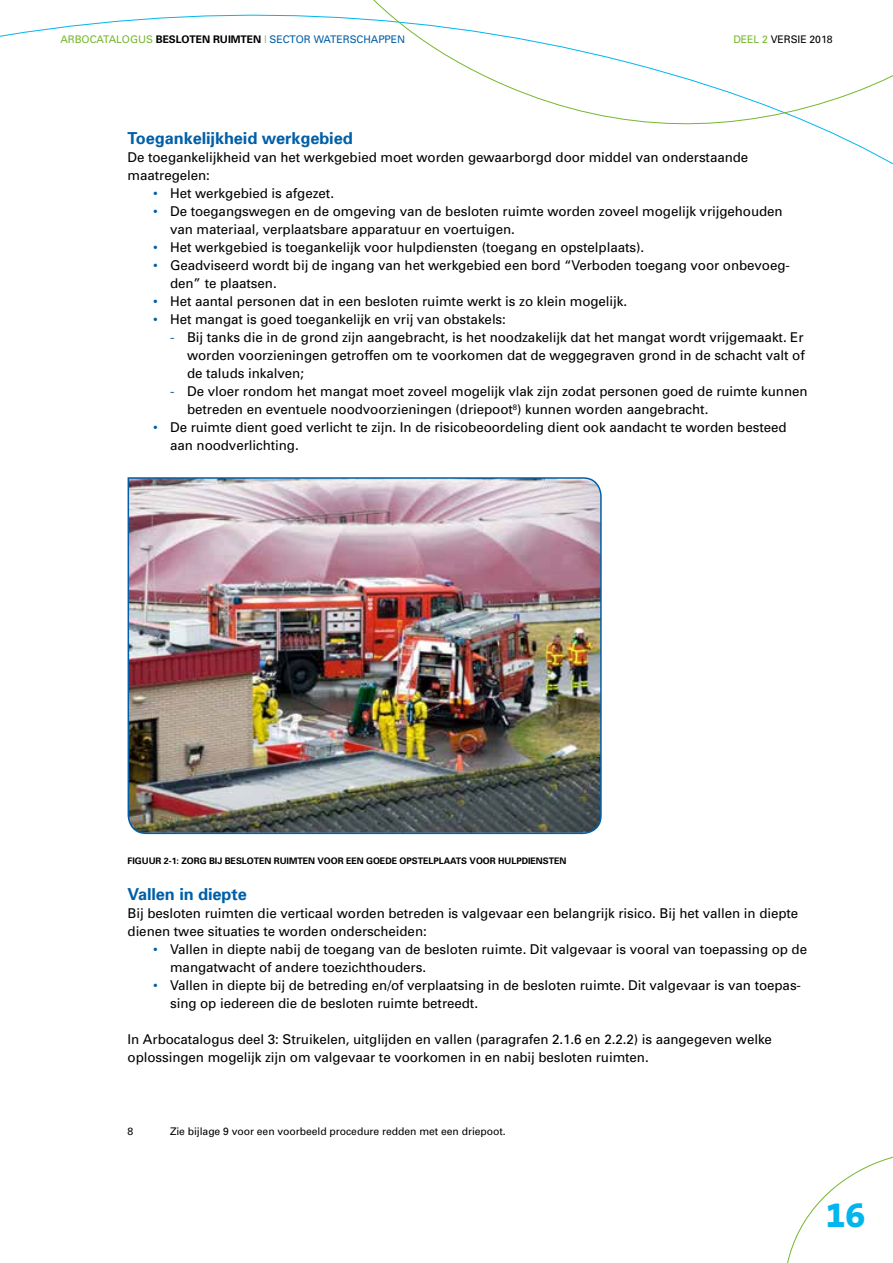
<style>
.page{position:relative;width:893px;height:1263px;background:#fff}
.page>*{position:absolute;margin:0;border:0;box-sizing:border-box;transform-origin:0 0}
.t1{font:800 36px "The Sans B W8";color:#00b6ed}
.t2{font:700 16.5px "Univers";letter-spacing:-.005em;color:#005fa8}
.t3{font:13.5px/18px "Univers";letter-spacing:-.005em;color:#000}
.t4{font:10.5px "Univers";letter-spacing:-.005em;color:#000}
.t5{font:10.5px "Univers";letter-spacing:-.005em;color:#005fa8}
.t6{font:700 9px "Univers";letter-spacing:-.005em;color:#000}
.s1{color:#76b72d}
.s2{font-weight:700;color:#000}
.s3{color:#005fa8}
</style>
<div class="page">
<svg style="left:787px;top:1156px;width:106px;height:107px"></svg>
<svg style="left:0;top:14px;width:893px;height:151px"></svg>
<svg style="left:329px;top:0;width:564px;height:136px"></svg>
<img style="left:127px;top:477px;width:475px;height:358px">
<p class="t5" style="left:60px;top:33px;width:346px"><span class="s1">ARBOCATALOGUS</span> <span class="s2">BESLOTEN RUIMTEN</span> <span class="s1">|</span> SECTOR WATERSCHAPPEN</p>
<p class="t4" style="left:733px;top:33px;width:101px"><span class="s1">DEEL 2</span> VERSIE 2018</p>
<p class="t2" style="left:128px;top:128px;width:227px">Toegankelijkheid werkgebied</p>
<p class="t3" style="left:128px;top:148px;width:622px">De toegankelijkheid van het werkgebied moet worden gewaarborgd door middel van onderstaande maatregelen:</p>
<p class="t3" style="left:153px;top:184px;width:182px"><span class="s3">•</span> Het werkgebied is afgezet.</p>
<p class="t3" style="left:170px;top:202px;width:614px;text-indent:-17px"><span class="s3">•</span> De toegangswegen en de omgeving van de besloten ruimte worden zoveel mogelijk vrijgehouden van materiaal, verplaatsbare apparatuur en voertuigen.</p>
<p class="t3" style="left:153px;top:238px;width:493px"><span class="s3">•</span> Het werkgebied is toegankelijk voor hulpdiensten (toegang en opstelplaats).</p>
<p class="t3" style="left:170px;top:256px;width:621px;text-indent:-17px"><span class="s3">•</span> Geadviseerd wordt bij de ingang van het werkgebied een bord “Verboden toegang voor onbevoeg&shy;den” te plaatsen.</p>
<p class="t3" style="left:153px;top:292px;width:476px"><span class="s3">•</span> Het aantal personen dat in een besloten ruimte werkt is zo klein mogelijk.</p>
<p class="t3" style="left:153px;top:310px;width:354px"><span class="s3">•</span> Het mangat is goed toegankelijk en vrij van obstakels:</p>
<p class="t3" style="left:187px;top:328px;width:619px;text-align:justify;text-indent:-17px"><span class="s3">-</span> Bij tanks die in de grond zijn aangebracht, is het noodzakelijk dat het mangat wordt vrijgemaakt. Er worden voorzieningen getroffen om te voorkomen dat de weggegraven grond in de schacht valt of de taluds inkalven;</p>
<p class="t3" style="left:187px;top:382px;width:622px;text-indent:-17px"><span class="s3">-</span> De vloer rondom het mangat moet zoveel mogelijk vlak zijn zodat personen goed de ruimte kunnen betreden en eventuele noodvoorzieningen (driepoot<sup>8</sup>) kunnen worden aangebracht.</p>
<p class="t3" style="left:170px;top:418px;width:618px;text-indent:-17px"><span class="s3">•</span> De ruimte dient goed verlicht te zijn. In de risicobeoordeling dient ook aandacht te worden besteed aan noodverlichting.</p>
<p class="t6" style="left:128px;top:855px;width:440px">FIGUUR 2-1: ZORG BIJ BESLOTEN RUIMTEN VOOR EEN GOEDE OPSTELPLAATS VOOR HULPDIENSTEN</p>
<p class="t2" style="left:128px;top:884px;width:121px">Vallen in diepte</p>
<p class="t3" style="left:128px;top:904px;width:672px">Bij besloten ruimten die verticaal worden betreden is valgevaar een belangrijk risico. Bij het vallen in diepte dienen twee situaties te worden onderscheiden:</p>
<p class="t3" style="left:170px;top:940px;width:638px;text-indent:-17px"><span class="s3">•</span> Vallen in diepte nabij de toegang van de besloten ruimte. Dit valgevaar is vooral van toepassing op de mangatwacht of andere toezichthouders.</p>
<p class="t3" style="left:170px;top:976px;width:632px;text-indent:-17px"><span class="s3">•</span> Vallen in diepte bij de betreding en/of verplaatsing in de besloten ruimte. Dit valgevaar is van toepas&shy;sing op iedereen die de besloten ruimte betreedt.</p>
<p class="t3" style="left:128px;top:1030px;width:646px">In Arbocatalogus deel 3: Struikelen, uitglijden en vallen (paragrafen 2.1.6 en 2.2.2) is aangegeven welke oplossingen mogelijk zijn om valgevaar te voorkomen in en nabij besloten ruimten.</p>
<p class="t4" style="left:128px;top:1125px;width:7px">8</p>
<p class="t4" style="left:170px;top:1125px;width:337px">Zie bijlage 9 voor een voorbeeld procedure redden met een driepoot.</p>
<h1 class="t1" style="left:826px;top:1191px;width:41px">16</h1>
</div>
